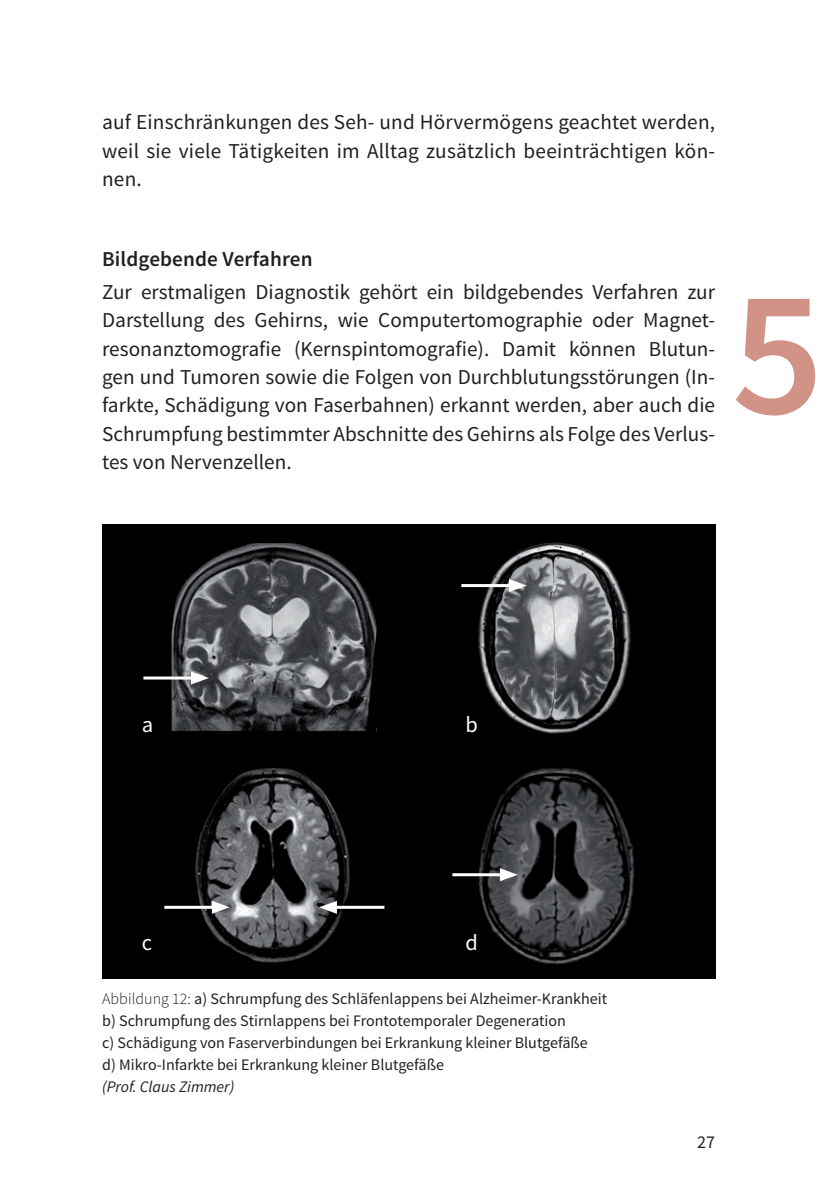
<style>
.page{position:relative;width:840px;height:1191px;background:#fff}
.page>*{position:absolute;margin:0;border:0;box-sizing:border-box;transform-origin:0 0}
.t1{font:600 180px "Source Sans Pro";color:#d19385}
.t2{font:22.4px "Source Sans Pro";color:#fff}
.t3{font:21.2px/28.4px "Source Sans Pro";color:#231f20;text-align:justify}
.t4{font:600 21.2px "Source Sans Pro";letter-spacing:.005em;color:#231f20}
.t5{font:18px "Source Sans Pro";color:#231f20}
.t6{font:16px/22px "Source Sans Pro";color:#231f20}
.t7{font:italic 16px "Source Sans Pro";color:#231f20}
.s1{font-weight:300}
</style>
<div class="page">
<img style="left:102px;top:525px;width:612px;height:453px">
<hr style="left:143px;top:676px;width:53px;height:3px;background:#fff">
<svg style="left:191px;top:671px;width:18px;height:13px"></svg>
<hr style="left:452px;top:873px;width:53px;height:3px;background:#fff">
<svg style="left:499px;top:868px;width:18px;height:13px"></svg>
<hr style="left:461px;top:584px;width:53px;height:3px;background:#fff">
<svg style="left:508px;top:579px;width:18px;height:13px"></svg>
<hr style="left:164px;top:905px;width:53px;height:3px;background:#fff">
<svg style="left:212px;top:900px;width:18px;height:14px"></svg>
<hr style="left:331px;top:905px;width:53px;height:3px;background:#fff">
<svg style="left:319px;top:900px;width:18px;height:14px"></svg>
<p class="t3" style="left:102px;top:108px;width:614px">auf Einschränkungen des Seh- und Hörvermögens geachtet werden, weil sie viele Tätigkeiten im Alltag zusätzlich beeinträchtigen kön&shy;nen.</p>
<p class="t4" style="left:102px;top:246px;width:212px">Bildgebende Verfahren</p>
<p class="t3" style="left:102px;top:278px;width:614px">Zur erstmaligen Diagnostik gehört ein bildgebendes Verfahren zur Darstellung des Gehirns, wie Computertomographie oder Magnet&shy;resonanztomografie (Kernspintomografie). Damit können Blutun&shy;gen und Tumoren sowie die Folgen von Durchblutungsstörungen (In&shy;farkte, Schädigung von Faserbahnen) erkannt werden, aber auch die Schrumpfung bestimmter Abschnitte des Gehirns als Folge des Verlus&shy;tes von Nervenzellen.</p>
<h1 class="t1" style="left:731px;top:240px;width:94px">5</h1>
<p class="t2" style="left:142px;top:711px;width:13px">a</p>
<p class="t2" style="left:465px;top:711px;width:14px">b</p>
<p class="t2" style="left:142px;top:929px;width:12px">c</p>
<p class="t2" style="left:465px;top:929px;width:14px">d</p>
<p class="t6" style="left:102px;top:987px;width:506px"><span class="s1">Abbildung 12:</span> a) Schrumpfung des Schläfenlappens bei Alzheimer-Krankheit b) Schrumpfung des Stirnlappens bei Frontotemporaler Degeneration<br>c) Schädigung von Faserverbindungen bei Erkrankung kleiner Blutgefäße<br>d) Mikro-Infarkte bei Erkrankung kleiner Blutgefäße</p>
<p class="t7" style="left:102px;top:1076px;width:134px">(Prof. Claus Zimmer)</p>
<p class="t5" style="left:696px;top:1131px;width:19px">27</p>
</div>
